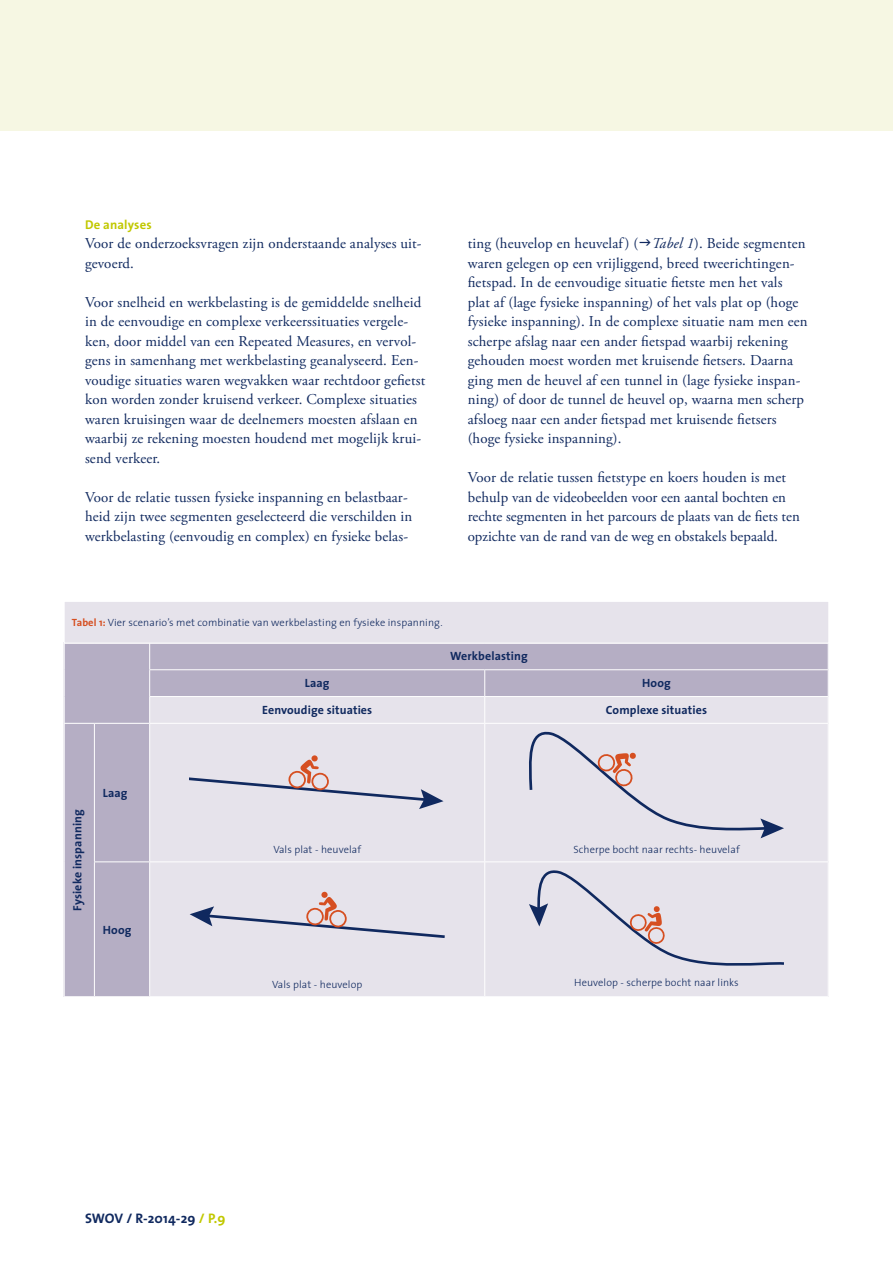
<style>
.page{position:relative;width:893px;height:1263px;background:#fff}
.page>*{position:absolute;margin:0;border:0;box-sizing:border-box;transform-origin:0 0}
.t1{font:15px/19.5px "Adobe Garamond Pro";letter-spacing:.01em;color:#10295f}
.t2{font:700 13.8px "The Sans";letter-spacing:.01em;color:#10295f}
.t3{font:700 12.75px "The Sans";letter-spacing:.01em;color:#c1c800}
.t4{font:700 12px "The Sans";letter-spacing:.01em;color:#10295f}
.t5{font:300 10.5px "The Sans";letter-spacing:.01em;color:#10295f}
.s1{font-style:italic}
.s2{font-weight:700;color:#d64f21}
.s3{color:#c1c800}
</style>
<div class="page">
<div style="left:0;top:0;width:893px;height:131px;background:#f6f7e3"></div>
<div style="left:64px;top:643px;width:765px;height:354px;background:#e6e3eb"></div>
<div style="left:150px;top:644px;width:678px;height:52px;background:#b5aec4"></div>
<hr style="left:484px;top:724px;width:1px;height:137px;background:#fff">
<hr style="left:828px;top:724px;width:1px;height:137px;background:#fff">
<hr style="left:150px;top:861px;width:335px;height:1px;background:#fff">
<hr style="left:485px;top:861px;width:344px;height:1px;background:#fff">
<hr style="left:484px;top:862px;width:1px;height:134px;background:#fff">
<hr style="left:828px;top:862px;width:1px;height:134px;background:#fff">
<hr style="left:150px;top:996px;width:335px;height:1px;background:#fff">
<hr style="left:485px;top:996px;width:344px;height:1px;background:#fff">
<hr style="left:149px;top:696px;width:336px;height:1px;background:#fff">
<hr style="left:485px;top:696px;width:344px;height:1px;background:#fff">
<svg style="left:484px;top:670px;width:1px;height:53px"></svg>
<hr style="left:150px;top:723px;width:335px;height:1px;background:#fff">
<hr style="left:485px;top:723px;width:344px;height:1px;background:#fff">
<hr style="left:150px;top:643px;width:335px;height:1px;background:#fff">
<hr style="left:485px;top:643px;width:344px;height:1px;background:#fff">
<svg style="left:828px;top:644px;width:1px;height:79px"></svg>
<hr style="left:149px;top:669px;width:336px;height:1px;background:#fff">
<hr style="left:485px;top:669px;width:344px;height:1px;background:#fff">
<div style="left:64px;top:643px;width:86px;height:354px;background:#b5aec4"></div>
<hr style="left:64px;top:723px;width:30px;height:1px;background:#fff">
<hr style="left:94px;top:723px;width:56px;height:1px;background:#fff">
<svg style="left:190px;top:760px;width:253px;height:49px"></svg>
<svg style="left:311px;top:755px;width:7px;height:7px"></svg>
<div style="left:288px;top:771px;width:18px;height:18px;border:2px solid #d64f21;border-radius:50%"></div>
<div style="left:311px;top:772px;width:18px;height:18px;border:2px solid #d64f21;border-radius:50%"></div>
<svg style="left:529px;top:732px;width:255px;height:106px"></svg>
<svg style="left:190px;top:897px;width:255px;height:41px"></svg>
<div style="left:321px;top:892px;width:7px;height:6px;background:#d64f21;border-radius:50%"></div>
<div style="left:329px;top:910px;width:18px;height:18px;border:2px solid #d64f21;border-radius:50%"></div>
<div style="left:306px;top:907px;width:18px;height:19px;border:2px solid #d64f21;border-radius:50%"></div>
<svg style="left:529px;top:870px;width:255px;height:96px"></svg>
<div style="left:64px;top:601px;width:765px;height:42px;background:#e6e3eb;border:1px solid #fff"></div>
<p class="t3" style="left:85px;top:214px;width:68px">De analyses</p>
<p class="t1" style="left:85px;top:234px;width:338px">Voor de onderzoeksvragen zijn onderstaande analyses uit&shy;gevoerd.</p>
<p class="t1" style="left:85px;top:293px;width:342px">Voor snelheid en werkbelasting is de gemiddelde snelheid in de eenvoudige en complexe verkeerssituaties vergele&shy;ken, door middel van een Repeated Measures, en vervol&shy;gens in samenhang met werkbelasting geanalyseerd. Een&shy;voudige situaties waren wegvakken waar rechtdoor gefietst kon worden zonder kruisend verkeer. Complexe situaties waren kruisingen waar de deelnemers moesten afslaan en waarbij ze rekening moesten houdend met mogelijk krui&shy;send verkeer.</p>
<p class="t1" style="left:85px;top:488px;width:329px">Voor de relatie tussen fysieke inspanning en belastbaar&shy;heid zijn twee segmenten geselecteerd die verschilden in werkbelasting (eenvoudig en complex) en fysieke belas-</p>
<p class="t1" style="left:468px;top:234px;width:341px">ting (heuvelop en heuvelaf) ( <span class="s1">Tabel 1</span>). Beide segmenten waren gelegen op een vrijliggend, breed tweerichtingen&shy;fietspad. In de eenvoudige situatie fietste men het vals plat af (lage fysieke inspanning) of het vals plat op (hoge fysieke inspanning). In de complexe situatie nam men een scherpe afslag naar een ander fietspad waarbij rekening gehouden moest worden met kruisende fietsers. Daarna ging men de heuvel af een tunnel in (lage fysieke inspan&shy;ning) of door de tunnel de heuvel op, waarna men scherp afsloeg naar een ander fietspad met kruisende fietsers (hoge fysieke inspanning).</p>
<p class="t1" style="left:468px;top:468px;width:334px">Voor de relatie tussen fietstype en koers houden is met behulp van de videobeelden voor een aantal bochten en rechte segmenten in het parcours de plaats van de fiets ten opzichte van de rand van de weg en obstakels bepaald.</p>
<p class="t5" style="left:72px;top:614px;width:372px"><span class="s2">Tabel 1:</span> Vier scenario’s met combinatie van werkbelasting en fysieke inspanning.</p>
<p class="t4" style="left:450px;top:646px;width:79px">Werkbelasting</p>
<p class="t4" style="left:67px;top:910px;width:102px;rotate:-90deg">Fysieke inspanning</p>
<p class="t4" style="left:103px;top:783px;width:26px">Laag</p>
<p class="t4" style="left:103px;top:919px;width:30px">Hoog</p>
<p class="t4" style="left:305px;top:673px;width:26px">Laag</p>
<p class="t4" style="left:642px;top:673px;width:30px">Hoog</p>
<p class="t4" style="left:262px;top:700px;width:112px">Eenvoudige situaties</p>
<p class="t4" style="left:606px;top:700px;width:103px">Complexe situaties</p>
<p class="t5" style="left:273px;top:841px;width:89px">Vals plat - heuvelaf</p>
<p class="t5" style="left:573px;top:841px;width:168px">Scherpe bocht naar rechts- heuvelaf</p>
<p class="t5" style="left:272px;top:976px;width:92px">Vals plat - heuvelop</p>
<p class="t5" style="left:574px;top:974px;width:166px">Heuvelop - scherpe bocht naar links</p>
<p class="t2" style="left:85px;top:1207px;width:142px">SWOV / R-2014-29 <span class="s3">/ P.9</span></p>
</div>
